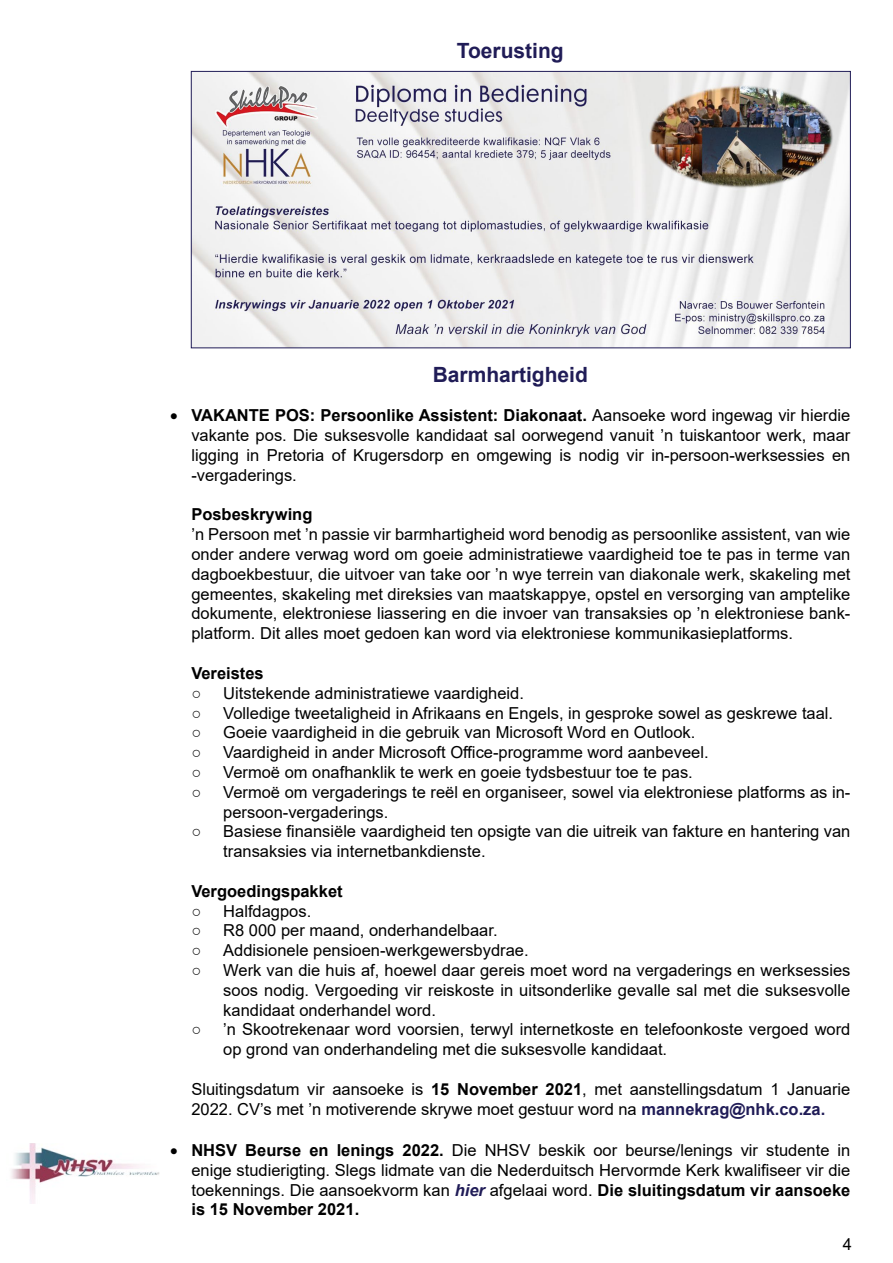
<style>
.page{position:relative;width:893px;height:1263px;background:#fff}
.page>*{position:absolute;margin:0;border:0;box-sizing:border-box;transform-origin:0 0}
.t1{font:700 21px "Arial";color:#201c57}
.t2{font:16.5px/19.8px "Arial";color:#000;text-align:justify}
.t3{font:700 16.5px "Arial";color:#000}
.s1{font-weight:700}
.s2{font-weight:700;color:#201c57}
.s3{font-weight:700;font-style:italic;color:#201c57}
</style>
<div class="page">
<img style="left:193px;top:73px;width:655px;height:273px">
<div style="left:191px;top:71px;width:659px;height:277px;border:1px solid #201c57"></div>
<img style="left:11px;top:1143px;width:149px;height:60px">
<p class="t1" style="left:457px;top:36px;width:108px">Toerusting</p>
<p class="t1" style="left:433px;top:360px;width:157px">Barmhartigheid</p>
<p class="t2" style="left:191px;top:406px;width:661px;text-indent:-21px">• <span class="s1">VAKANTE POS: Persoonlike Assistent: Diakonaat.</span> Aansoeke word ingewag vir hierdie vakante pos. Die suksesvolle kandidaat sal oorwegend vanuit ’n tuiskantoor werk, maar ligging in Pretoria of Krugersdorp en omgewing is nodig vir in-persoon-werksessies en -vergaderings.</p>
<p class="t3" style="left:191px;top:503px;width:123px">Posbeskrywing</p>
<p class="t2" style="left:191px;top:524px;width:661px">’n Persoon met ’n passie vir barmhartigheid word benodig as persoonlike assistent, van wie onder andere verwag word om goeie administratiewe vaardigheid toe te pas in terme van dagboekbestuur, die uitvoer van take oor ’n wye terrein van diakonale werk, skakeling met gemeentes, skakeling met direksies van maatskappye, opstel en versorging van amptelike dokumente, elektroniese liassering en die invoer van transaksies op ’n elektroniese bank&shy;platform. Dit alles moet gedoen kan word via elektroniese kommunikasieplatforms.</p>
<p class="t3" style="left:191px;top:661px;width:74px">Vereistes</p>
<p class="t2" style="left:191px;top:683px;width:334px">○ Uitstekende administratiewe vaardigheid.</p>
<p class="t2" style="left:191px;top:703px;width:643px">○ Volledige tweetaligheid in Afrikaans en Engels, in gesproke sowel as geskrewe taal.</p>
<p class="t2" style="left:191px;top:722px;width:505px">○ Goeie vaardigheid in die gebruik van Microsoft Word en Outlook.</p>
<p class="t2" style="left:191px;top:742px;width:519px">○ Vaardigheid in ander Microsoft Office-programme word aanbeveel.</p>
<p class="t2" style="left:191px;top:762px;width:503px">○ Vermoë om onafhanklik te werk en goeie tydsbestuur toe te pas.</p>
<p class="t2" style="left:223px;top:782px;width:629px;text-indent:-32px">○ Vermoë om vergaderings te reël en organiseer, sowel via elektroniese platforms as in&shy;persoon-vergaderings.</p>
<p class="t2" style="left:223px;top:821px;width:629px;text-indent:-32px">○ Basiese finansiële vaardigheid ten opsigte van die uitreik van fakture en hantering van transaksies via internetbankdienste.</p>
<p class="t3" style="left:191px;top:879px;width:153px">Vergoedingspakket</p>
<p class="t2" style="left:191px;top:901px;width:121px">○ Halfdagpos.</p>
<p class="t2" style="left:191px;top:920px;width:308px">○ R8 000 per maand, onderhandelbaar.</p>
<p class="t2" style="left:191px;top:940px;width:339px">○ Addisionele pensioen-werkgewersbydrae.</p>
<p class="t2" style="left:223px;top:960px;width:629px;text-indent:-32px">○ Werk van die huis af, hoewel daar gereis moet word na vergaderings en werksessies soos nodig. Vergoeding vir reiskoste in uitsonderlike gevalle sal met die suksesvolle kandidaat onderhandel word.</p>
<p class="t2" style="left:223px;top:1019px;width:629px;text-indent:-32px">○ ’n Skootrekenaar word voorsien, terwyl internetkoste en telefoonkoste vergoed word op grond van onderhandeling met die suksesvolle kandidaat.</p>
<p class="t2" style="left:191px;top:1079px;width:661px">Sluitingsdatum vir aansoeke is <span class="s1">15 November 2021</span>, met aanstellingsdatum 1 Januarie<br>2022. CV’s met ’n motiverende skrywe moet gestuur word na <span class="s2">mannekrag@nhk.co.za.</span></p>
<p class="t2" style="left:191px;top:1140px;width:661px;text-indent:-21px">• <span class="s1">NHSV Beurse en lenings 2022.</span> Die NHSV beskik oor beurse/lenings vir studente in enige studierigting. Slegs lidmate van die Nederduitsch Hervormde Kerk kwalifiseer vir die toekennings. Die aansoekvorm kan <span class="s3">hier</span> afgelaai word. <span class="s1">Die sluitingsdatum vir aansoeke is 15 November 2021.</span></p>
<p class="t2" style="left:843px;top:1234px;width:11px">4</p>
</div>
